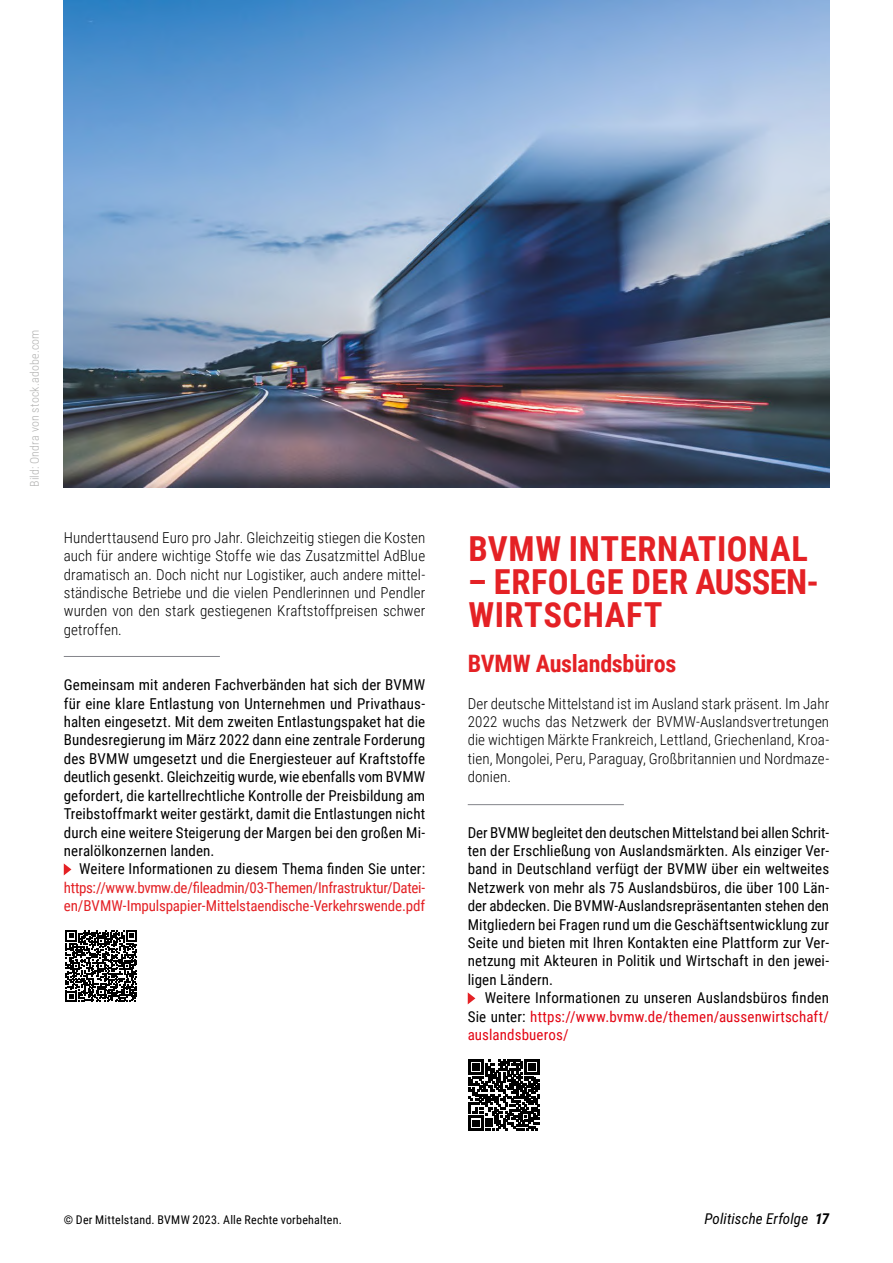
<style>
.page{position:relative;width:893px;height:1263px;background:#fff}
.page>*{position:absolute;margin:0;border:0;box-sizing:border-box;transform-origin:0 0}
.t1{font:700 34.5px/33px "Roboto Condensed";letter-spacing:.015em;color:#e42125}
.t2{font:700 24px "Roboto Condensed";letter-spacing:-.01em;color:#e42125}
.t3{font:15px/18.5px "Roboto Condensed";letter-spacing:.01em;color:#000;text-align:justify}
.t4{font:300 15px/18.5px "Roboto Condensed";letter-spacing:.005em;color:#000;text-align:justify}
.t5{font:15px/18.5px "Roboto Condensed";letter-spacing:-.015em;color:#e42125}
.t6{font:15px/18.5px "Roboto Condensed";letter-spacing:.005em;color:#e30513;text-align:justify}
.t7{font:italic 15px "Roboto Condensed";letter-spacing:.005em;color:#000}
.t8{font:12px "Roboto Condensed";letter-spacing:.02em;color:#000}
.t9{font:300 12px "Roboto Condensed";letter-spacing:.015em;color:#b2b2b1}
.s1{color:#000}
.s2{font-weight:700}
</style>
<div class="page">
<hr style="left:64px;top:656px;width:156px;height:1px;background:#83848a">
<svg style="left:64px;top:863px;width:7px;height:12px"></svg>
<hr style="left:468px;top:804px;width:156px;height:1px;background:#83848a">
<svg style="left:468px;top:992px;width:7px;height:12px"></svg>
<img style="left:63px;top:0;width:766px;height:487px">
<svg style="left:66px;top:930px;width:71px;height:72px"></svg>
<svg style="left:469px;top:1059px;width:71px;height:71px"></svg>
<p class="t9" style="left:26px;top:487px;width:159px;rotate:-90deg">Bild: Ondra von stock.adobe.com</p>
<p class="t4" style="left:64px;top:528px;width:363px">Hunderttausend Euro pro Jahr. Gleichzeitig stiegen die Kosten auch für andere wichtige Stoffe wie das Zusatzmittel AdBlue dramatisch an. Doch nicht nur Logistiker, auch andere mittel&shy;ständische Betriebe und die vielen Pendlerinnen und Pendler wurden von den stark gestiegenen Kraftstoffpreisen schwer getroffen.</p>
<p class="t3" style="left:64px;top:675px;width:363px">Gemeinsam mit anderen Fachverbänden hat sich der BVMW für eine klare Entlastung von Unternehmen und Privathaus&shy;halten eingesetzt. Mit dem zweiten Entlastungspaket hat die Bundesregierung im März 2022 dann eine zentrale Forderung des BVMW umgesetzt und die Energiesteuer auf Kraftstoffe deutlich gesenkt. Gleichzeitig wurde, wie ebenfalls vom BVMW gefordert, die kartellrechtliche Kontrolle der Preisbildung am Treibstoffmarkt weiter gestärkt, damit die Entlastungen nicht durch eine weitere Steigerung der Margen bei den großen Mi&shy;neralölkonzernen landen.</p>
<p class="t3" style="left:79px;top:859px;width:347px">Weitere Informationen zu diesem Thema finden Sie unter:</p>
<p class="t5" style="left:64px;top:878px;width:363px">https://www.bvmw.de/fileadmin/03-Themen/Infrastruktur/Datei&shy;en/BVMW-Impulspapier-Mittelstaendische-Verkehrswende.pdf</p>
<h1 class="t1" style="left:468px;top:531px;width:341px">BVMW INTERNATIONAL</h1>
<h1 class="t1" style="left:468px;top:564px;width:353px">– ERFOLGE DER AUSSEN-<br>WIRTSCHAFT</h1>
<h2 class="t2" style="left:468px;top:646px;width:210px">BVMW Auslandsbüros</h2>
<p class="t4" style="left:468px;top:693px;width:363px">Der deutsche Mittelstand ist im Ausland stark präsent. Im Jahr 2022 wuchs das Netzwerk der BVMW-Auslandsvertretungen die wichtigen Märkte Frankreich, Lettland, Griechenland, Kroa&shy;tien, Mongolei, Peru, Paraguay, Großbritannien und Nordmaze&shy;donien.</p>
<p class="t3" style="left:468px;top:822px;width:363px">Der BVMW begleitet den deutschen Mittelstand bei allen Schrit&shy;ten der Erschließung von Auslandsmärkten. Als einziger Ver&shy;band in Deutschland verfügt der BVMW über ein weltweites Netzwerk von mehr als 75 Auslandsbüros, die über 100 Län&shy;der abdecken. Die BVMW-Auslandsrepräsentanten stehen den Mitgliedern bei Fragen rund um die Geschäftsentwicklung zur Seite und bieten mit Ihren Kontakten eine Plattform zur Ver&shy;netzung mit Akteuren in Politik und Wirtschaft in den jewei&shy;ligen Ländern.</p>
<p class="t6" style="left:468px;top:988px;width:363px;text-indent:17px"><span class="s1">Weitere Informationen zu unseren Auslandsbüros finden Sie unter:</span> https://www.bvmw.de/themen/aussenwirtschaft/ auslandsbueros/</p>
<p class="t8" style="left:64px;top:1211px;width:280px">© Der Mittelstand. BVMW 2023. Alle Rechte vorbehalten.</p>
<p class="t7" style="left:704px;top:1208px;width:126px">Politische Erfolge <span class="s2">17</span></p>
</div>
